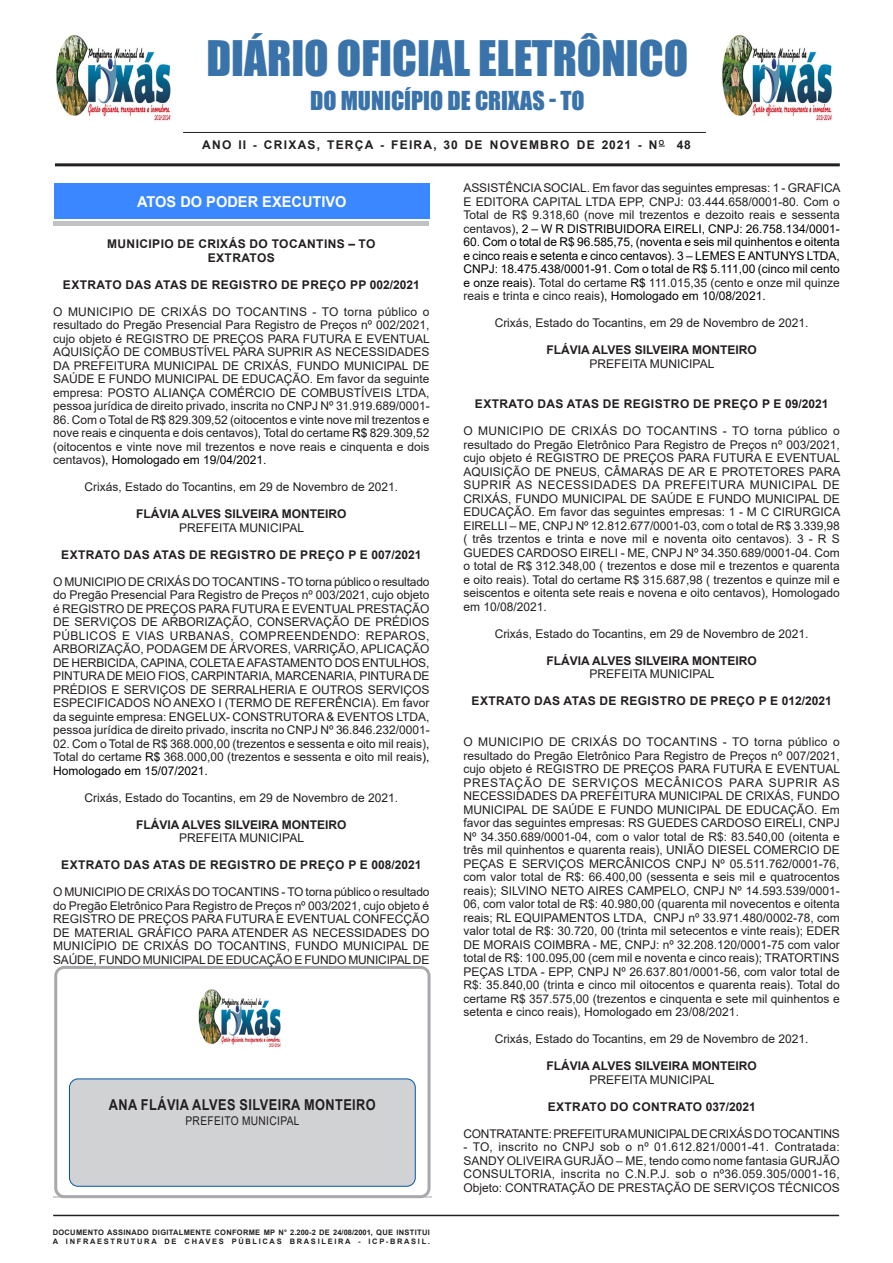
<style>
.page{position:relative;width:893px;height:1263px;background:#fff}
.page>*{position:absolute;margin:0;border:0;box-sizing:border-box;transform-origin:0 0}
.t1{font:45px "Impact";color:#3a73aa}
.t2{font:24px "Impact";color:#3a73aa}
.t3{font:700 15px "Arial";letter-spacing:.035em;color:#231f20;scale:.85 1}
.Chancela{font:700 15px "Arial";color:#fff}
.SEM_PARAGRAFO{font:12px/13.5px "Arial";color:#231f20;text-align:justify}
.SEM_PARAGRAFO-2{font:12px/13.5px "Arial";color:#000;text-align:justify}
.TITULOS{font:700 12px "Arial";letter-spacing:.035em;color:#231f20}
.CIDADE{font:12px "Arial";color:#231f20}
.NOME{font:700 12px "Arial";color:#231f20}
.CARGO{font:12px "Arial";color:#231f20}
.SEM_PARAGRAFO-3{font:12px "Arial";letter-spacing:-.02em;color:#231f20}
.TITULOS-2{font:700 12px "Arial";letter-spacing:.105em;color:#231f20}
.SEM_PARAGRAFO-4{font:12px "Arial";letter-spacing:.035em;color:#231f20;scale:.85 1}
.t4{font:700 7.5px "Arial";letter-spacing:.04em;color:#231f20}
.t5{font:700 7.5px "Arial";letter-spacing:.225em;color:#231f20}
.s1{color:#000}
.s2{color:#231f20}
</style>
<div class="page">
<hr style="left:53px;top:1215px;width:786px;height:1px;background:#231f20">
<hr style="left:55px;top:163px;width:785px;height:3px;background:#231f20">
<hr style="left:183px;top:132px;width:523px;height:1px;background:#231f20">
<hr style="left:53px;top:1197px;width:379px;height:1px;background:#d1d2d4">
<div style="left:54px;top:966px;width:377px;height:232px;border:3px solid #a8a9ad;border-radius:9px"></div>
<div style="left:70px;top:1079px;width:345px;height:107px;background:#d1d2d4;border-radius:9px"></div>
<div style="left:69px;top:1079px;width:346px;height:107px;border:1px solid #0057a8;border-radius:9px"></div>
<img style="left:198px;top:989px;width:83px;height:59px">
<img style="left:722px;top:35px;width:110px;height:87px">
<img style="left:56px;top:35px;width:115px;height:87px">
<div style="left:53px;top:189px;width:375px;height:37px;background:#c1c2c4"></div>
<div style="left:53px;top:186px;width:375px;height:35px;background:#fff"></div>
<div style="left:54px;top:184px;width:375px;height:35px;background:#3a87ff"></div>
<p class="t1" style="left:206px;top:23px;width:483px">DIÁRIO OFICIAL ELETRÔNICO</p>
<p class="t2" style="left:310px;top:82px;width:276px">DO MUNICÍPIO DE CRIXAS - TO</p>
<p class="TITULOS-2" style="left:202px;top:137px;width:490px">ANO II - CRIXAS, TERÇA - FEIRA, 30 DE NOVEMBRO DE 2021 - N<sup>O</sup> 48</p>
<p class="Chancela" style="left:137px;top:191px;width:211px">ATOS DO PODER EXECUTIVO</p>
<p class="TITULOS" style="left:107px;top:235px;width:270px">MUNICIPIO DE CRIXÁS DO TOCANTINS – TO</p>
<p class="TITULOS" style="left:208px;top:249px;width:69px">EXTRATOS</p>
<p class="TITULOS" style="left:63px;top:276px;width:358px">EXTRATO DAS ATAS DE REGISTRO DE PREÇO PP 002/2021</p>
<p class="SEM_PARAGRAFO" style="left:53px;top:305px;width:378px">O MUNICIPIO DE CRIXÁS DO TOCANTINS - TO torna público o resultado do Pregão Presencial Para Registro de Preços nº 002/2021, cujo objeto é REGISTRO DE PREÇOS PARA FUTURA E EVENTUAL AQUISIÇÃO DE COMBUSTÍVEL PARA SUPRIR AS NECESSIDADES DA PREFEITURA MUNICIPAL DE CRIXÁS, FUNDO MUNICIPAL DE SAÚDE E FUNDO MUNICIPAL DE EDUCAÇÃO. Em favor da seguinte empresa: POSTO ALIANÇA COMÉRCIO DE COMBUSTÍVEIS LTDA, pessoa jurídica de direito privado, inscrita no CNPJ Nº 31.919.689/0001-</p>
<p class="SEM_PARAGRAFO" style="left:53px;top:413px;width:378px">86. Com o Total de R$ 829.309,52 (oitocentos e vinte nove mil trezentos e nove reais e cinquenta e dois centavos)<span class="s1">,</span> Total do certame <span class="s1">R$</span> 829.309,52 (oitocentos e vinte nove mil trezentos e nove reais e cinquenta e dois centavos<span class="s1">), Homologado em 19/04/2021.</span></p>
<p class="CIDADE" style="left:84px;top:479px;width:315px">Crixás, Estado do Tocantins, em 29 de Novembro de 2021.</p>
<p class="NOME" style="left:136px;top:505px;width:212px">FLÁVIA ALVES SILVEIRA MONTEIRO</p>
<p class="CARGO" style="left:179px;top:519px;width:126px">PREFEITA MUNICIPAL</p>
<p class="TITULOS" style="left:61px;top:546px;width:362px">EXTRATO DAS ATAS DE REGISTRO DE PREÇO P E 007/2021</p>
<p class="SEM_PARAGRAFO" style="left:53px;top:575px;width:378px">O MUNICIPIO DE CRIXÁS DO TOCANTINS - TO torna público o resultado do Pregão Presencial Para Registro de Preços nº 003/2021, cujo objeto é REGISTRO DE PREÇOS PARA FUTURA E EVENTUAL PRESTAÇÃO DE SERVIÇOS DE ARBORIZAÇÃO, CONSERVAÇÃO DE PRÉDIOS PÚBLICOS E VIAS URBANAS, COMPREENDENDO: REPAROS, ARBORIZAÇÃO, PODAGEM DE ÁRVORES, VARRIÇÃO, APLICAÇÃO DE HERBICIDA, CAPINA, COLETA E AFASTAMENTO DOS ENTULHOS, PINTURA DE MEIO FIOS, CARPINTARIA, MARCENARIA, PINTURA DE PRÉDIOS E SERVIÇOS DE SERRALHERIA E OUTROS SERVIÇOS ESPECIFICADOS NO ANEXO I (TERMO DE REFERÊNCIA). Em favor da seguinte empresa: ENGELUX- CONSTRUTORA &amp; EVENTOS LTDA, pessoa jurídica de direito privado, inscrita no CNPJ Nº 36.846.232/0001-</p>
<p class="SEM_PARAGRAFO" style="left:53px;top:737px;width:378px">02. Com o Total de R$ 368.000,00 (trezentos e sessenta e oito mil reais)<span class="s1">, </span>Total do certame <span class="s1">R$</span> 368.000,00 (trezentos e sessenta e oito mil reais<span class="s1">), Homologado em 15/07/2021.</span></p>
<p class="CIDADE" style="left:84px;top:789px;width:315px">Crixás, Estado do Tocantins, em 29 de Novembro de 2021.</p>
<p class="NOME" style="left:136px;top:816px;width:212px">FLÁVIA ALVES SILVEIRA MONTEIRO</p>
<p class="CARGO" style="left:179px;top:830px;width:126px">PREFEITA MUNICIPAL</p>
<p class="TITULOS" style="left:61px;top:856px;width:362px">EXTRATO DAS ATAS DE REGISTRO DE PREÇO P E 008/2021</p>
<p class="SEM_PARAGRAFO" style="left:53px;top:885px;width:378px">O MUNICIPIO DE CRIXÁS DO TOCANTINS - TO torna público o resultado do Pregão Eletrônico Para Registro de Preços nº 003/2021, cujo objeto é REGISTRO DE PREÇOS PARA FUTURA E EVENTUAL CONFECÇÃO DE MATERIAL GRÁFICO PARA ATENDER AS NECESSIDADES DO MUNICÍPIO DE CRIXÁS DO TOCANTINS, FUNDO MUNICIPAL DE SAÚDE, FUNDO MUNICIPAL DE EDUCAÇÃO E FUNDO MUNICIPAL DE</p>
<p class="t3" style="left:109px;top:1094px;width:316px">ANA FLÁVIA ALVES SILVEIRA MONTEIRO</p>
<p class="SEM_PARAGRAFO-4" style="left:185px;top:1112px;width:136px">PREFEITO MUNICIPAL</p>
<p class="t4" style="left:53px;top:1227px;width:379px">DOCUMENTO ASSINADO DIGITALMENTE CONFORME MP N° 2.200-2 DE 24/08/2001, QUE INSTITUI</p>
<p class="t5" style="left:53px;top:1236px;width:379px">A INFRAESTRUTURA DE CHAVES PÚBLICAS BRASILEIRA - ICP-BRASIL.</p>
<p class="SEM_PARAGRAFO" style="left:463px;top:181px;width:379px">ASSISTÊNCIA SOCIAL. Em favor das seguintes empresas: 1 - GRAFICA E EDITORA CAPITAL LTDA EPP, CNPJ: 03.444.658/0001-80. Com o Total de R$ 9.318,60 (nove mil trezentos e dezoito reais e sessenta centavos)<span class="s1">, 2 – W R DISTRIBUIDORA EIRELI, CNPJ: 26.758.134/0001-</span></p>
<p class="SEM_PARAGRAFO-2" style="left:463px;top:235px;width:378px">60. Com o total de R$ 96.585,75, (noventa e seis mil quinhentos e oitenta e cinco reais e setenta e cinco centavos). 3 – LEMES E ANTUNYS LTDA, CNPJ: 18.475.438/0001-91. Com o total de R$ 5.111,00 (cinco mil cento e onze reais). <span class="s2">Total do certame</span> R$ <span class="s2">111.015,35 (cento e onze mil quinze reais e trinta e cinco reais</span>), Homologado em 10/08/2021.</p>
<p class="CIDADE" style="left:495px;top:315px;width:315px">Crixás, Estado do Tocantins, em 29 de Novembro de 2021.</p>
<p class="NOME" style="left:546px;top:342px;width:212px">FLÁVIA ALVES SILVEIRA MONTEIRO</p>
<p class="CARGO" style="left:589px;top:355px;width:126px">PREFEITA MUNICIPAL</p>
<p class="TITULOS" style="left:475px;top:396px;width:355px">EXTRATO DAS ATAS DE REGISTRO DE PREÇO P E 09/2021</p>
<p class="SEM_PARAGRAFO" style="left:463px;top:424px;width:378px">O MUNICIPIO DE CRIXÁS DO TOCANTINS - TO torna público o resultado do Pregão Eletrônico Para Registro de Preços nº 003/2021, cujo objeto é REGISTRO DE PREÇOS PARA FUTURA E EVENTUAL AQUISIÇÃO DE PNEUS, CÂMARAS DE AR E PROTETORES PARA SUPRIR AS NECESSIDADES DA PREFEITURA MUNICIPAL DE CRIXÁS, FUNDO MUNICIPAL DE SAÚDE E FUNDO MUNICIPAL DE EDUCAÇÃO. Em favor das seguintes empresas: 1 - M C CIRURGICA EIRELLI – ME, CNPJ Nº 12.812.677/0001-03, com o total de R$ 3.339,98 ( três trzentos e trinta e nove mil e noventa oito centavos). 3 - R S GUEDES CARDOSO EIRELI - ME, CNPJ Nº 34.350.689/0001-04. Com o total de R$ 312.348,00 ( trezentos e dose mil e trezentos e quarenta e oito reais). Total do certame R$ 315.687,98 ( trezentos e quinze mil e seiscentos e oitenta sete reais e novena e oito centavos), Homologado em 10/08/2021.</p>
<p class="CIDADE" style="left:495px;top:625px;width:315px">Crixás, Estado do Tocantins, em 29 de Novembro de 2021.</p>
<p class="NOME" style="left:546px;top:652px;width:212px">FLÁVIA ALVES SILVEIRA MONTEIRO</p>
<p class="CARGO" style="left:589px;top:666px;width:126px">PREFEITA MUNICIPAL</p>
<p class="TITULOS" style="left:472px;top:693px;width:362px">EXTRATO DAS ATAS DE REGISTRO DE PREÇO P E 012/2021</p>
<p class="SEM_PARAGRAFO" style="left:463px;top:735px;width:378px">O MUNICIPIO DE CRIXÁS DO TOCANTINS - TO torna público o resultado do Pregão Eletrônico Para Registro de Preços nº 007/2021, cujo objeto é REGISTRO DE PREÇOS PARA FUTURA E EVENTUAL PRESTAÇÃO DE SERVIÇOS MECÂNICOS PARA SUPRIR AS NECESSIDADES DA PREFEITURA MUNICIPAL DE CRIXÁS, FUNDO MUNICIPAL DE SAÚDE E FUNDO MUNICIPAL DE EDUCAÇÃO. Em favor das seguintes empresas: RS GUEDES CARDOSO EIRELI, CNPJ Nº 34.350.689/0001-04, com o valor total de R$: 83.540,00 (oitenta e três mil quinhentos e quarenta reais), UNIÃO DIESEL COMERCIO DE PEÇAS E SERVIÇOS MERCÂNICOS CNPJ Nº 05.511.762/0001-76, com valor total de R$: 66.400,00 (sessenta e seis mil e quatrocentos reais); SILVINO NETO AIRES CAMPELO, CNPJ Nº 14.593.539/0001- 06, com valor total de R$: 40.980,00 (quarenta mil novecentos e oitenta reais; RL EQUIPAMENTOS LTDA, CNPJ nº 33.971.480/0002-78, com valor total de R$: 30.720, 00 (trinta mil setecentos e vinte reais); EDER DE MORAIS COIMBRA - ME, CNPJ: nº 32.208.120/0001-75 com valor total de R$: 100.095,00 (cem mil e noventa e cinco reais); TRATORTINS PEÇAS LTDA - EPP, CNPJ Nº 26.637.801/0001-56, com valor total de R$: 35.840,00 (trinta e cinco mil oitocentos e quarenta reais). Total do certame R$ 357.575,00 (trezentos e cinquenta e sete mil quinhentos e setenta e cinco reais), Homologado em 23/08/2021.</p>
<p class="CIDADE" style="left:495px;top:1030px;width:315px">Crixás, Estado do Tocantins, em 29 de Novembro de 2021.</p>
<p class="NOME" style="left:546px;top:1057px;width:212px">FLÁVIA ALVES SILVEIRA MONTEIRO</p>
<p class="CARGO" style="left:589px;top:1071px;width:126px">PREFEITA MUNICIPAL</p>
<p class="TITULOS" style="left:548px;top:1098px;width:210px">EXTRATO DO CONTRATO 037/2021</p>
<p class="SEM_PARAGRAFO-3" style="left:463px;top:1125px;width:378px">CONTRATANTE: PREFEITURA MUNICIPAL DE CRIXÁS DO TOCANTINS</p>
<p class="SEM_PARAGRAFO" style="left:463px;top:1140px;width:378px">- TO, inscrito no CNPJ sob o nº 01.612.821/0001-41. Contratada:<br>SANDY OLIVEIRA GURJÃO – ME, tendo como nome fantasia GURJÃO CONSULTORIA, inscrita no C.N.P.J. sob o nº36.059.305/0001-16, Objeto: CONTRATAÇÃO DE PRESTAÇÃO DE SERVIÇOS TÉCNICOS</p>
</div>
